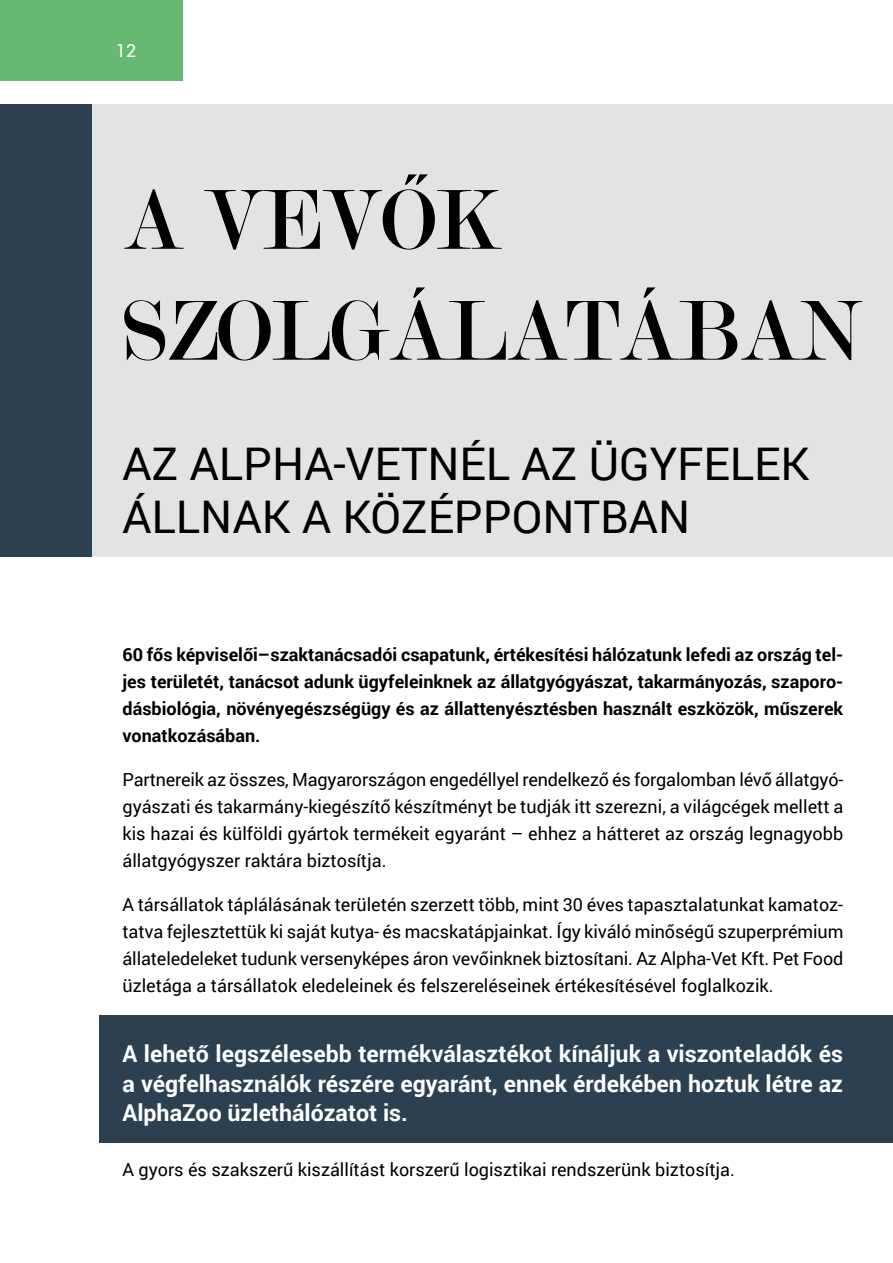
<style>
.page{position:relative;width:893px;height:1263px;background:#fff}
.page>*{position:absolute;margin:0;border:0;box-sizing:border-box;transform-origin:0 0}
.t1{font:91.05px/110.9px "Modern";color:#000;scale:.95 1}
.t2{font:45px/52.5px "Roboto";color:#000}
.t3{font:700 23.25px/29.8px "Roboto";color:#fff;text-align:justify}
.t4{font:18px/27px "Roboto";color:#000;text-align:justify}
.t5{font:700 18px/27px "Roboto";color:#000;text-align:justify}
.t6{font:18px "Roboto";color:#fff}
</style>
<div class="page">
<div style="left:0;top:0;width:183px;height:81px;background:#67b872"></div>
<div style="left:0;top:104px;width:893px;height:453px;background:#e3e3e3"></div>
<div style="left:0;top:104px;width:91px;height:453px;background:#2d4052"></div>
<div style="left:99px;top:1015px;width:794px;height:128px;background:#2d4052"></div>
<p class="t6" style="left:116px;top:38px;width:22px">12</p>
<h1 class="t1" style="left:123px;top:166px;width:777px">A VEVO˝ K<br>SZOLGÁLATÁBAN</h1>
<h2 class="t2" style="left:123px;top:436px;width:688px">AZ ALPHA-VETNÉL AZ ÜGYFELEK<br>ÁLLNAK A KÖZÉPPONTBAN</h2>
<p class="t5" style="left:123px;top:640px;width:722px">60 fős képviselői–szaktanácsadói csapatunk, értékesítési hálózatunk lefedi az ország tel&shy;jes területét, tanácsot adunk ügyfeleinknek az állatgyógyászat, takarmányozás, szaporo&shy;dásbiológia, növényegészségügy és az állattenyésztésben használt eszközök, műszerek vonatkozásában.</p>
<p class="t4" style="left:123px;top:765px;width:722px">Partnereik az összes, Magyarországon engedéllyel rendelkező és forgalomban lévő állatgyó&shy;gyászati és takarmány-kiegészítő készítményt be tudják itt szerezni, a világcégek mellett a kis hazai és külföldi gyártok termékeit egyaránt – ehhez a hátteret az ország legnagyobb állatgyógyszer raktára biztosítja.</p>
<p class="t4" style="left:123px;top:890px;width:722px">A társállatok táplálásának területén szerzett több, mint 30 éves tapasztalatunkat kamatoz&shy;tatva fejlesztettük ki saját kutya- és macskatápjainkat. Így kiváló minőségű szuperprémium állateledeleket tudunk versenyképes áron vevőinknek biztosítani. Az Alpha-Vet Kft. Pet Food üzletága a társállatok eledeleinek és felszereléseinek értékesítésével foglalkozik.</p>
<p class="t3" style="left:123px;top:1037px;width:722px">A lehető legszélesebb termékválasztékot kínáljuk a viszonteladók és a végfelhasználók részére egyaránt, ennek érdekében hoztuk létre az AlphaZoo üzlethálózatot is.</p>
<p class="t4" style="left:123px;top:1155px;width:614px">A gyors és szakszerű kiszállítást korszerű logisztikai rendszerünk biztosítja.</p>
</div>
